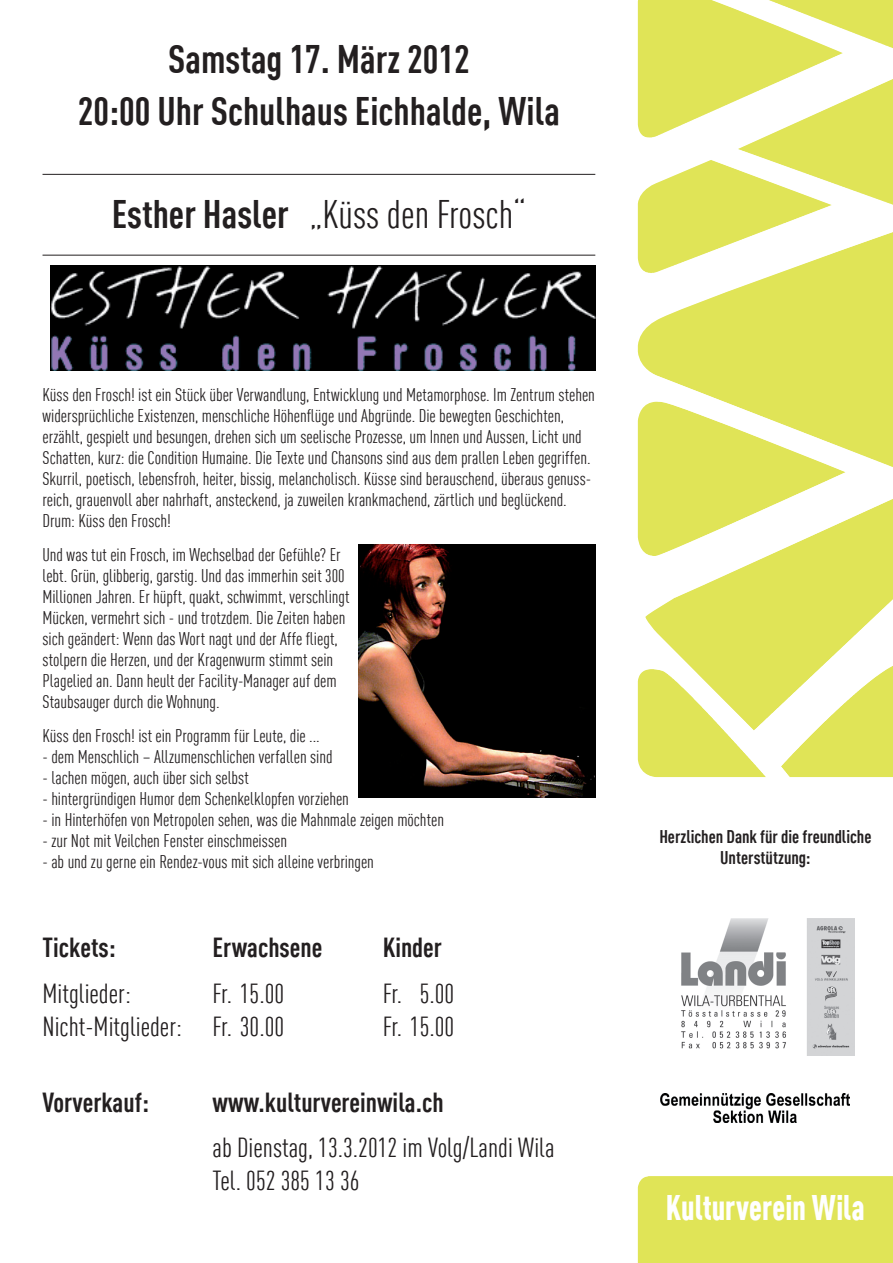
<style>
.page{position:relative;width:893px;height:1263px;background:#fff}
.page>*{position:absolute;margin:0;border:0;box-sizing:border-box;transform-origin:0 0}
.t1{font:700 39px/51.8px "DIN Cond";color:#231f20;text-align:center}
.t2{font:39px "DIN Cond";color:#231f20}
.t3{font:900 34.8px "DIN Cond";color:#fff;scale:.88 1}
.t4{font:27px/33px "DIN Cond";color:#231f20}
.t5{font:700 27px "DIN Cond";color:#231f20}
.t6{font:18px/21px "DIN Cond";letter-spacing:-.005em;color:#231f20}
.t7{font:700 18px/21px "DIN Cond";color:#231f20;text-align:center}
.s1{font-weight:700}
</style>
<div class="page">
<hr style="left:43px;top:174px;width:552px;height:1px;background:#231f20">
<hr style="left:43px;top:255px;width:552px;height:1px;background:#231f20">
<img style="left:358px;top:544px;width:237px;height:253px">
<img style="left:50px;top:266px;width:545px;height:105px">
<img style="left:638px;top:0;width:255px;height:777px">
<div style="left:638px;top:1176px;width:255px;height:87px;background:#e0e457"></div>
<img style="left:681px;top:918px;width:173px;height:138px">
<img style="left:660px;top:1093px;width:190px;height:30px">
<h1 class="t1" style="left:78px;top:32px;width:483px">Samstag 17. März 2012<br>20:00 Uhr Schulhaus Eichhalde, Wila</h1>
<h1 class="t2" style="left:112px;top:192px;width:416px"><span class="s1">Esther Hasler</span> „Küss den Frosch“</h1>
<p class="t6" style="left:43px;top:384px;width:554px">Küss den Frosch! ist ein Stück über Verwandlung, Entwicklung und Metamorphose. Im Zentrum stehen widersprüchliche Existenzen, menschliche Höhenflüge und Abgründe. Die bewegten Geschichten, erzählt, gespielt und besungen, drehen sich um seelische Prozesse, um Innen und Aussen, Licht und Schatten, kurz: die Condition Humaine. Die Texte und Chansons sind aus dem prallen Leben gegriffen.<br>Skurril, poetisch, lebensfroh, heiter, bissig, melancholisch. Küsse sind berauschend, überaus genuss&shy;reich, grauenvoll aber nahrhaft, ansteckend, ja zuweilen krankmachend, zärtlich und beglückend.<br>Drum: Küss den Frosch!</p>
<p class="t6" style="left:43px;top:544px;width:309px">Und was tut ein Frosch, im Wechselbad der Gefühle? Er lebt. Grün, glibberig, garstig. Und das immerhin seit 300<br>Millionen Jahren. Er hüpft, quakt, schwimmt, verschlingt Mücken, vermehrt sich - und trotzdem. Die Zeiten haben sich geändert: Wenn das Wort nagt und der Affe fliegt, stolpern die Herzen, und der Kragenwurm stimmt sein Plagelied an. Dann heult der Facility-Manager auf dem Staubsauger durch die Wohnung.</p>
<p class="t6" style="left:43px;top:725px;width:279px">Küss den Frosch! ist ein Programm für Leute, die ...</p>
<p class="t6" style="left:43px;top:746px;width:292px">- dem Menschlich – Allzumenschlichen verfallen sind</p>
<p class="t6" style="left:43px;top:767px;width:208px">- lachen mögen, auch über sich selbst</p>
<p class="t6" style="left:43px;top:788px;width:308px">- hintergründigen Humor dem Schenkelklopfen vorziehen</p>
<p class="t6" style="left:43px;top:809px;width:403px">- in Hinterhöfen von Metropolen sehen, was die Mahnmale zeigen möchten</p>
<p class="t6" style="left:43px;top:830px;width:246px">- zur Not mit Veilchen Fenster einschmeissen</p>
<p class="t6" style="left:43px;top:851px;width:333px">- ab und zu gerne ein Rendez-vous mit sich alleine verbringen</p>
<h3 class="t5" style="left:43px;top:931px;width:75px">Tickets:</h3>
<h3 class="t5" style="left:213px;top:931px;width:111px">Erwachsene</h3>
<h3 class="t5" style="left:383px;top:931px;width:61px">Kinder</h3>
<h3 class="t4" style="left:43px;top:977px;width:90px">Mitglieder:</h3>
<h3 class="t4" style="left:213px;top:977px;width:73px">Fr. 15.00</h3>
<h3 class="t4" style="left:383px;top:977px;width:73px">Fr. 5.00</h3>
<h3 class="t4" style="left:42px;top:1010px;width:243px">Nicht-Mitglieder: Fr. 30.00</h3>
<h3 class="t4" style="left:383px;top:1010px;width:73px">Fr. 15.00</h3>
<h3 class="t5" style="left:42px;top:1085px;width:108px">Vorverkauf:</h3>
<h3 class="t5" style="left:213px;top:1085px;width:233px">www.kulturvereinwila.ch</h3>
<h3 class="t4" style="left:213px;top:1131px;width:343px">ab Dienstag, 13.3.2012 im Volg/Landi Wila<br>Tel. 052 385 13 36</h3>
<p class="t7" style="left:659px;top:826px;width:214px">Herzlichen Dank für die freundliche<br>Unterstützung:</p>
<h2 class="t3" style="left:666px;top:1186px;width:228px">Kulturverein Wila</h2>
</div>
